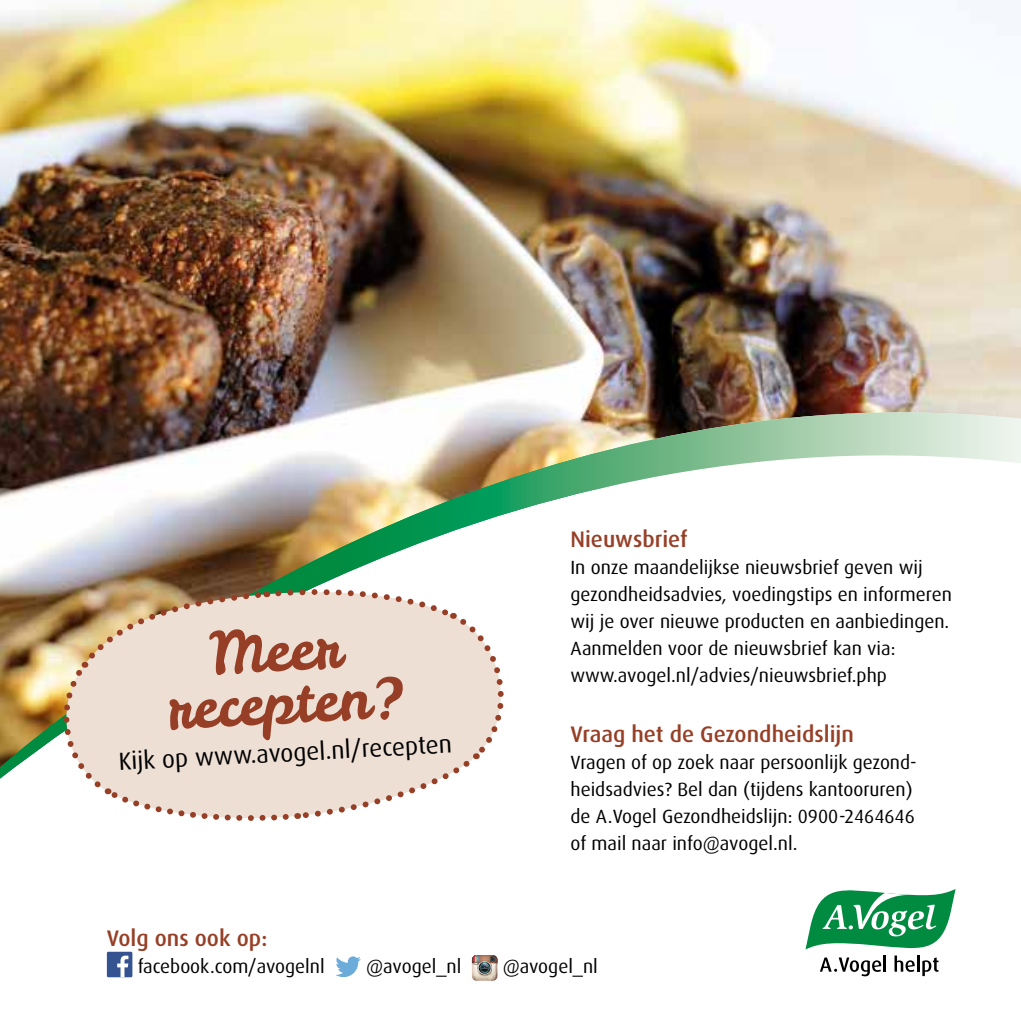
<style>
.page{position:relative;width:1021px;height:1021px;background:#fff}
.page>*{position:absolute;margin:0;border:0;box-sizing:border-box;transform-origin:0 0}
.t1{font:58.27px/52.6px "Leckerli One";color:#963f26;text-align:center}
.t2{font:24.75px "Dax OT";color:#000}
.t3{font:500 22.5px "Dax OT";color:#963f26}
.t4{font:19.12px/27px "Dax OT";color:#000}
</style>
<div class="page">
<img style="left:0;top:0;width:1020px;height:400px">
<img style="left:0;top:400px;width:1020px;height:378px">
<div style="left:107px;top:951px;width:25px;height:26px;background:#355390"></div>
<svg style="left:117px;top:955px;width:11px;height:22px"></svg>
<svg style="left:335px;top:956px;width:26px;height:21px"></svg>
<svg style="left:472px;top:955px;width:26px;height:25px"></svg>
<svg style="left:54px;top:588px;width:461px;height:233px"></svg>
<svg style="left:805px;top:889px;width:150px;height:87px"></svg>
<h1 class="t1" style="left:163px;top:629px;width:238px;rotate:-3deg">Meer recepten?</h1>
<p class="t2" style="left:117px;top:738px;width:335px;rotate:-3deg">Kijk op www.avogel.nl/recepten</p>
<p class="t3" style="left:570px;top:517px;width:119px">Nieuwsbrief</p>
<p class="t4" style="left:570px;top:550px;width:383px">In onze maandelijkse nieuwsbrief geven wij gezondheidsadvies, voedingstips en informeren wij je over nieuwe producten en aanbiedingen.<br>Aanmelden voor de nieuwsbrief kan via: www.avogel.nl/advies/nieuwsbrief.php</p>
<p class="t3" style="left:570px;top:712px;width:285px">Vraag het de Gezondheidslijn</p>
<p class="t4" style="left:570px;top:745px;width:348px">Vragen of op zoek naar persoonlijk gezond&shy;heidsadvies? Bel dan (tijdens kantooruren) de A.Vogel Gezondheidslijn: 0900-2464646 of mail naar info@avogel.nl.</p>
<p class="t3" style="left:107px;top:916px;width:162px">Volg ons ook op:</p>
<p class="t4" style="left:138px;top:949px;width:189px">facebook.com/avogelnl</p>
<p class="t4" style="left:366px;top:949px;width:97px">@avogel_nl</p>
<p class="t4" style="left:502px;top:949px;width:97px">@avogel_nl</p>
</div>
